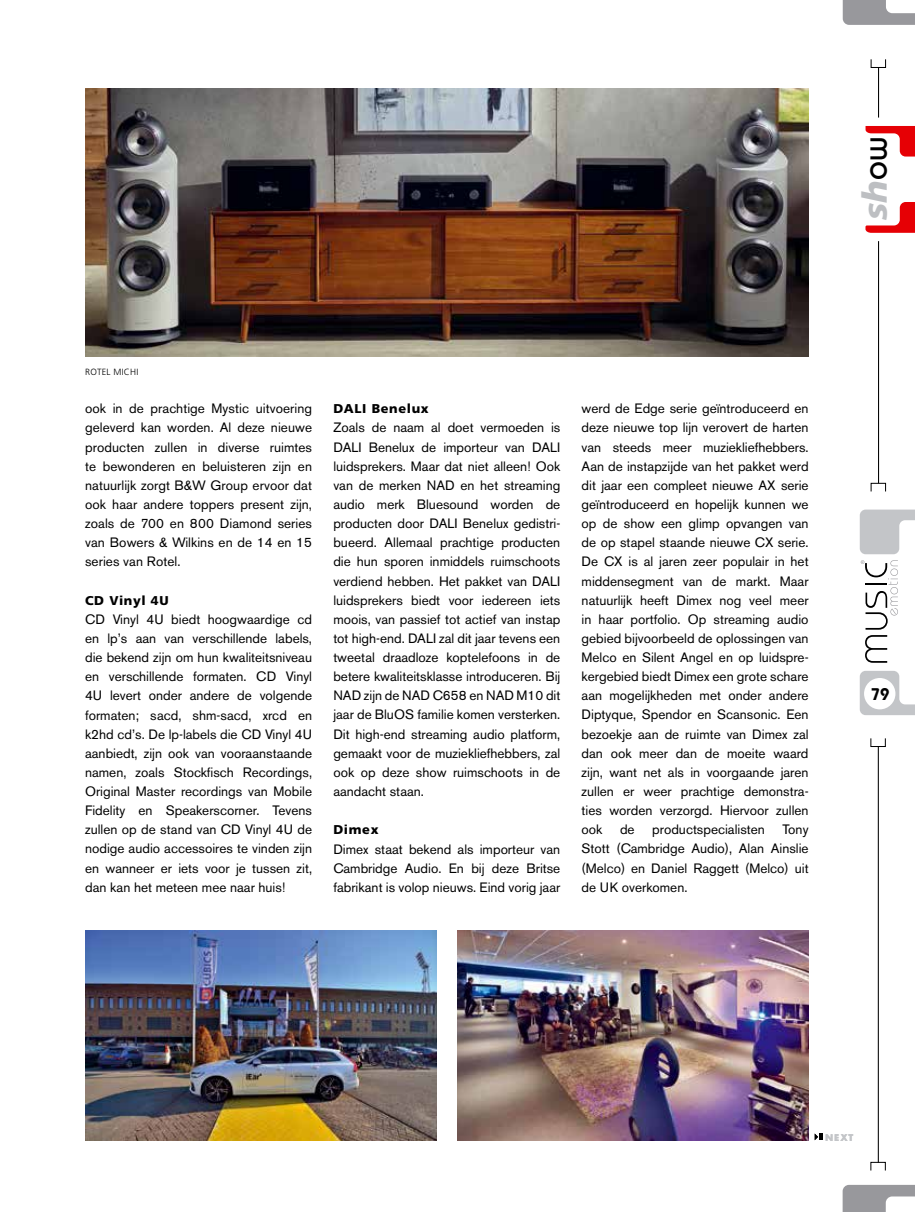
<style>
.page{position:relative;width:915px;height:1212px;background:#fff}
.page>*{position:absolute;margin:0;border:0;box-sizing:border-box;transform-origin:0 0}
.t1{font:italic 900 33.9px "Frutiger";color:#bdbfc2}
.t2{font:600 16.95px "Bauhaus";color:#000}
.t3{font:13.5px/19.2px "Akzidenz Grotesk BE";color:#000;text-align:justify}
.t4{font:900 12.75px "Frutiger";letter-spacing:.05em;color:#000}
.t5{font:300 9px "Frutiger";letter-spacing:.025em;color:#000}
.t6{font:700 9px "Futura";color:#c3c5c8}
.s1{font-family:"Bauhaus";font-weight:500;font-style:normal;color:#000}
</style>
<div class="page">
<img style="left:85px;top:88px;width:723px;height:268px">
<img style="left:85px;top:930px;width:351px;height:211px">
<img style="left:457px;top:930px;width:351px;height:210px">
<svg style="left:814px;top:1133px;width:9px;height:7px"></svg>
<svg style="left:859px;top:510px;width:55px;height:44px"></svg>
<svg style="left:859px;top:671px;width:55px;height:44px"></svg>
<svg style="left:842px;top:0;width:72px;height:25px"></svg>
<svg style="left:842px;top:1185px;width:72px;height:27px"></svg>
<div style="left:870px;top:59px;width:15px;height:9px;border:1px solid #000"></div>
<div style="left:870px;top:483px;width:15px;height:9px;border:1px solid #000"></div>
<div style="left:863px;top:678px;width:32px;height:31px;background:#fff;border-radius:50%"></div>
<hr style="left:877px;top:241px;width:1px;height:242px;background:#000">
<svg style="left:865px;top:202px;width:49px;height:31px"></svg>
<svg style="left:865px;top:126px;width:49px;height:31px"></svg>
<hr style="left:877px;top:67px;width:1px;height:51px;background:#000">
<hr style="left:877px;top:746px;width:1px;height:416px;background:#000">
<div style="left:870px;top:738px;width:15px;height:9px;border:1px solid #000"></div>
<div style="left:870px;top:1162px;width:15px;height:9px;border:1px solid #000"></div>
<svg style="left:860px;top:560px;width:37px;height:103px"></svg>
<h1 class="t1" style="left:854px;top:220px;width:85px;rotate:-90deg">sh<span class="s1">ow</span></h1>
<p class="t5" style="left:85px;top:367px;width:55px">ROTEL MICHI</p>
<p class="t3" style="left:85px;top:399px;width:228px">ook in de prachtige Mystic uitvoering geleverd kan worden. Al deze nieuwe producten zullen in diverse ruimtes te bewonderen en beluisteren zijn en natuurlijk zorgt B&amp;W Group ervoor dat ook haar andere toppers present zijn, zoals de 700 en 800 Diamond series van Bowers &amp; Wilkins en de 14 en 15 series van Rotel.</p>
<p class="t4" style="left:85px;top:592px;width:85px">CD Vinyl 4U</p>
<p class="t3" style="left:85px;top:609px;width:228px">CD Vinyl 4U biedt hoogwaardige cd en lp’s aan van verschillende labels, die bekend zijn om hun kwaliteitsniveau en verschillende formaten. CD Vinyl 4U levert onder andere de volgende formaten; sacd, shm-sacd, xrcd en k2hd cd’s. De lp-labels die CD Vinyl 4U aanbiedt, zijn ook van vooraanstaande namen, zoals Stockfisch Recordings, Original Master recordings van Mobile Fidelity en Speakerscorner. Tevens zullen op de stand van CD Vinyl 4U de nodige audio accessoires te vinden zijn en wanneer er iets voor je tussen zit, dan kan het meteen mee naar huis!</p>
<p class="t4" style="left:333px;top:401px;width:97px">DALI Benelux</p>
<p class="t3" style="left:333px;top:418px;width:228px">Zoals de naam al doet vermoeden is DALI Benelux de importeur van DALI luidsprekers. Maar dat niet alleen! Ook van de merken NAD en het streaming audio merk Bluesound worden de producten door DALI Benelux gedistri&shy;bueerd. Allemaal prachtige producten die hun sporen inmiddels ruimschoots verdiend hebben. Het pakket van DALI luidsprekers biedt voor iedereen iets moois, van passief tot actief van instap tot high-end. DALI zal dit jaar tevens een tweetal draadloze koptelefoons in de betere kwaliteitsklasse introduceren. Bij NAD zijn de NAD C658 en NAD M10 dit jaar de BluOS familie komen versterken.<br>Dit high-end streaming audio platform, gemaakt voor de muziekliefhebbers, zal ook op deze show ruimschoots in de aandacht staan.</p>
<p class="t4" style="left:333px;top:822px;width:47px">Dimex</p>
<p class="t3" style="left:333px;top:839px;width:228px">Dimex staat bekend als importeur van Cambridge Audio. En bij deze Britse fabrikant is volop nieuws. Eind vorig jaar</p>
<p class="t3" style="left:581px;top:399px;width:228px">werd de Edge serie geïntroduceerd en deze nieuwe top lijn verovert de harten van steeds meer muziekliefhebbers.<br>Aan de instapzijde van het pakket werd dit jaar een compleet nieuwe AX serie geïntroduceerd en hopelijk kunnen we op de show een glimp opvangen van de op stapel staande nieuwe CX serie.<br>De CX is al jaren zeer populair in het middensegment van de markt. Maar natuurlijk heeft Dimex nog veel meer in haar portfolio. Op streaming audio gebied bijvoorbeeld de oplossingen van Melco en Silent Angel en op luidspre&shy;kergebied biedt Dimex een grote schare aan mogelijkheden met onder andere Diptyque, Spendor en Scansonic. Een bezoekje aan de ruimte van Dimex zal dan ook meer dan de moeite waard zijn, want net als in voorgaande jaren zullen er weer prachtige demonstra&shy;ties worden verzorgd. Hiervoor zullen ook</p>
<p class="t3" style="left:581px;top:820px;width:228px;text-indent:201px">Tony Stott (Cambridge Audio), Alan Ainslie (Melco) en Daniel Raggett (Melco) uit de UK overkomen.</p>
<p class="t3" style="left:619px;top:820px;width:16px">de</p>
<p class="t3" style="left:652px;top:820px;width:114px">productspecialisten</p>
<p class="t2" style="left:870px;top:684px;width:20px">79</p>
<p class="t6" style="left:824px;top:1130px;width:30px">NEXT</p>
</div>
